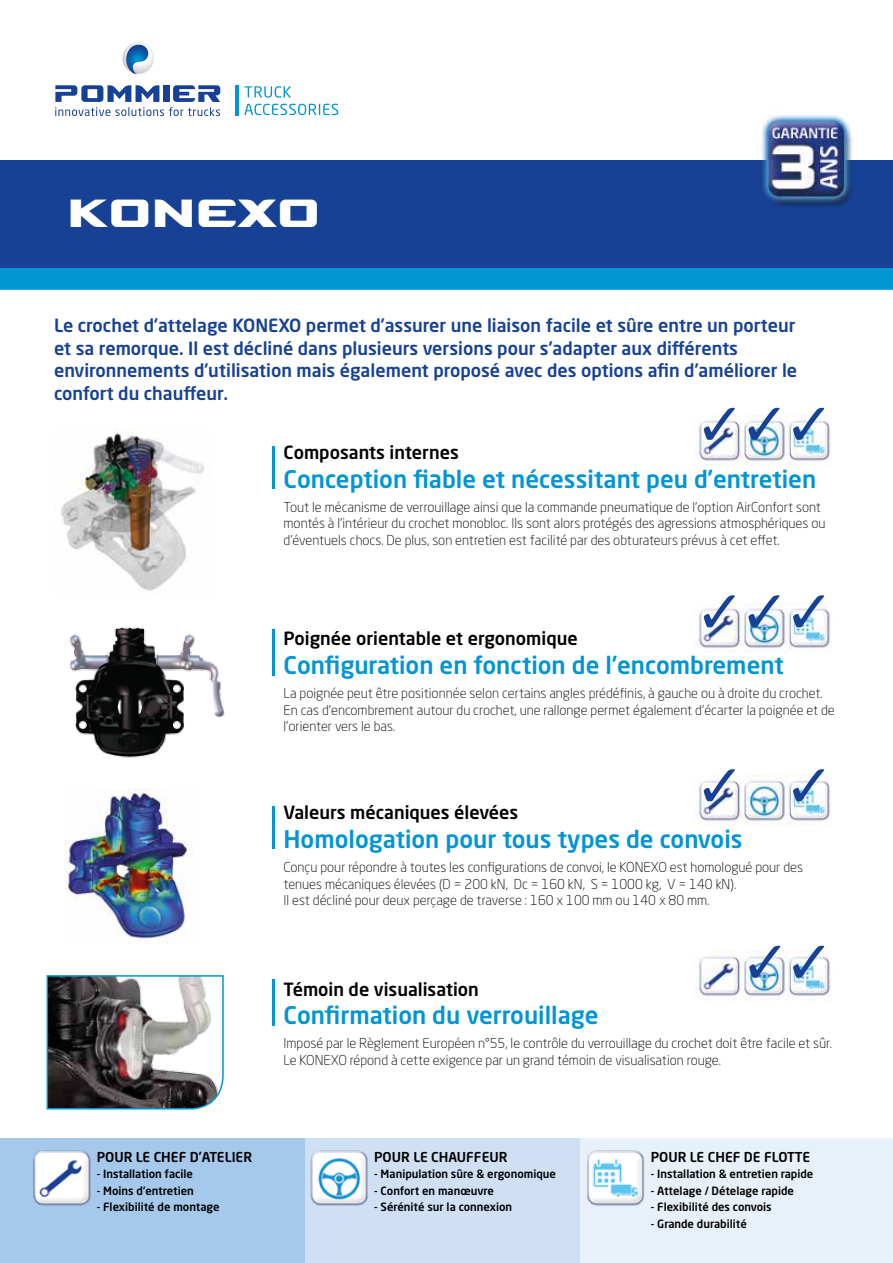
<style>
.page{position:relative;width:893px;height:1263px;background:#fff}
.page>*{position:absolute;margin:0;border:0;box-sizing:border-box;transform-origin:0 0}
.t1{font:39px "POMMIER";color:#fff}
.t2{font:500 24px "Neo Sans Pro";color:#0095d4}
.t3{font:500 18px/22.5px "Neo Sans Pro";color:#164194}
.t4{font:500 18px "Neo Sans Pro";color:#000}
.t5{font:300 13.5px/16.5px "Neo Sans Pro";color:#000}
.t6{font:500 13.5px "Neo Sans Pro";color:#000}
.t7{font:500 11.25px "Neo Sans Pro";color:#000}
</style>
<div class="page">
<svg style="left:55px;top:85px;width:165px;height:31px"></svg>
<svg style="left:122px;top:43px;width:32px;height:31px"></svg>
<svg style="left:244px;top:86px;width:47px;height:12px"></svg>
<svg style="left:244px;top:104px;width:94px;height:11px"></svg>
<hr style="left:235px;top:85px;width:4px;height:31px;background:#0095d4">
<svg style="left:0;top:267px;width:893px;height:23px;background:#0392d1"></svg>
<div style="left:0;top:160px;width:893px;height:107px;background:#164194"></div>
<div style="left:0;top:1139px;width:305px;height:124px;background:#a6c8eb"></div>
<div style="left:305px;top:1139px;width:276px;height:124px;background:#cfe0f5"></div>
<div style="left:581px;top:1139px;width:312px;height:124px;background:#e8f0fa"></div>
<img style="left:761px;top:115px;width:91px;height:92px">
<hr style="left:272px;top:629px;width:3px;height:47px;background:#0095d4">
<hr style="left:272px;top:446px;width:3px;height:42px;background:#0095d4">
<hr style="left:272px;top:807px;width:3px;height:42px;background:#0095d4">
<hr style="left:272px;top:979px;width:3px;height:47px;background:#0095d4">
<img style="left:69px;top:627px;width:156px;height:131px">
<img style="left:60px;top:428px;width:144px;height:163px">
<svg style="left:46px;top:975px;width:178px;height:135px"></svg>
<img style="left:33px;top:1150px;width:58px;height:56px">
<img style="left:310px;top:1150px;width:58px;height:56px">
<img style="left:587px;top:1150px;width:58px;height:56px">
<img style="left:64px;top:788px;width:124px;height:155px">
<img style="left:694px;top:415px;width:138px;height:50px">
<img style="left:694px;top:602px;width:138px;height:51px">
<img style="left:694px;top:775px;width:138px;height:50px">
<img style="left:694px;top:950px;width:138px;height:51px">
<svg style="left:704px;top:408px;width:31px;height:32px"></svg>
<svg style="left:704px;top:595px;width:31px;height:32px"></svg>
<svg style="left:704px;top:769px;width:31px;height:32px"></svg>
<svg style="left:748px;top:408px;width:31px;height:32px"></svg>
<svg style="left:748px;top:595px;width:31px;height:32px"></svg>
<svg style="left:793px;top:408px;width:31px;height:32px"></svg>
<svg style="left:793px;top:595px;width:31px;height:32px"></svg>
<svg style="left:793px;top:769px;width:31px;height:32px"></svg>
<svg style="left:793px;top:946px;width:31px;height:32px"></svg>
<svg style="left:749px;top:946px;width:31px;height:32px"></svg>
<h1 class="t1" style="left:68px;top:196px;width:254px">KONEXO</h1>
<p class="t3" style="left:54px;top:314px;width:745px">Le crochet d’attelage KONEXO permet d’assurer une liaison facile et sûre entre un porteur et sa remorque. Il est décliné dans plusieurs versions pour s’adapter aux différents environnements d’utilisation mais également proposé avec des options afin d’améliorer le confort du chauffeur.</p>
<h3 class="t4" style="left:284px;top:441px;width:177px">Composants internes</h3>
<h2 class="t2" style="left:284px;top:464px;width:534px">Conception fiable et nécessitant peu d’entretien</h2>
<p class="t5" style="left:284px;top:498px;width:543px">Tout le mécanisme de verrouillage ainsi que la commande pneumatique de l’option AirConfort sont montés à l’intérieur du crochet monobloc. Ils sont alors protégés des agressions atmosphériques ou d’éventuels chocs. De plus, son entretien est facilité par des obturateurs prévus à cet effet.</p>
<h3 class="t4" style="left:284px;top:627px;width:296px">Poignée orientable et ergonomique</h3>
<h2 class="t2" style="left:284px;top:650px;width:502px">Configuration en fonction de l’encombrement</h2>
<p class="t5" style="left:284px;top:685px;width:553px">La poignée peut être positionnée selon certains angles prédéfinis, à gauche ou à droite du crochet.<br>En cas d’encombrement autour du crochet, une rallonge permet également d’écarter la poignée et de l’orienter vers le bas.</p>
<h3 class="t4" style="left:284px;top:801px;width:236px">Valeurs mécaniques élevées</h3>
<h2 class="t2" style="left:284px;top:824px;width:460px">Homologation pour tous types de convois</h2>
<p class="t5" style="left:284px;top:859px;width:521px">Conçu pour répondre à toutes les configurations de convoi, le KONEXO est homologué pour des tenues mécaniques élevées (D = 200 kN, Dc = 160 kN, S = 1000 kg, V = 140 kN).<br>Il est décliné pour deux perçage de traverse : 160 x 100 mm ou 140 x 80 mm.</p>
<h3 class="t4" style="left:284px;top:978px;width:197px">Témoin de visualisation</h3>
<h2 class="t2" style="left:284px;top:1000px;width:317px">Confirmation du verrouillage</h2>
<p class="t5" style="left:284px;top:1035px;width:550px">Imposé par le Règlement Européen n°55, le contrôle du verrouillage du crochet doit être facile et sûr.<br>Le KONEXO répond à cette exigence par un grand témoin de visualisation rouge.</p>
<p class="t6" style="left:97px;top:1148px;width:157px">POUR LE CHEF D’ATELIER</p>
<p class="t7" style="left:97px;top:1167px;width:98px">- Installation facile</p>
<p class="t7" style="left:97px;top:1184px;width:99px">- Moins d’entretien</p>
<p class="t7" style="left:97px;top:1200px;width:124px">- Flexibilité de montage</p>
<p class="t6" style="left:374px;top:1148px;width:135px">POUR LE CHAUFFEUR</p>
<p class="t7" style="left:374px;top:1167px;width:183px">- Manipulation sûre &amp; ergonomique</p>
<p class="t7" style="left:374px;top:1184px;width:121px">- Confort en manœuvre</p>
<p class="t7" style="left:374px;top:1200px;width:139px">- Sérénité sur la connexion</p>
<p class="t6" style="left:651px;top:1148px;width:161px">POUR LE CHEF DE FLOTTE</p>
<p class="t7" style="left:651px;top:1167px;width:164px">- Installation &amp; entretien rapide</p>
<p class="t7" style="left:651px;top:1184px;width:145px">- Attelage / Dételage rapide</p>
<p class="t7" style="left:651px;top:1200px;width:122px">- Flexibilité des convois</p>
<p class="t7" style="left:651px;top:1217px;width:97px">- Grande durabilité</p>
</div>
